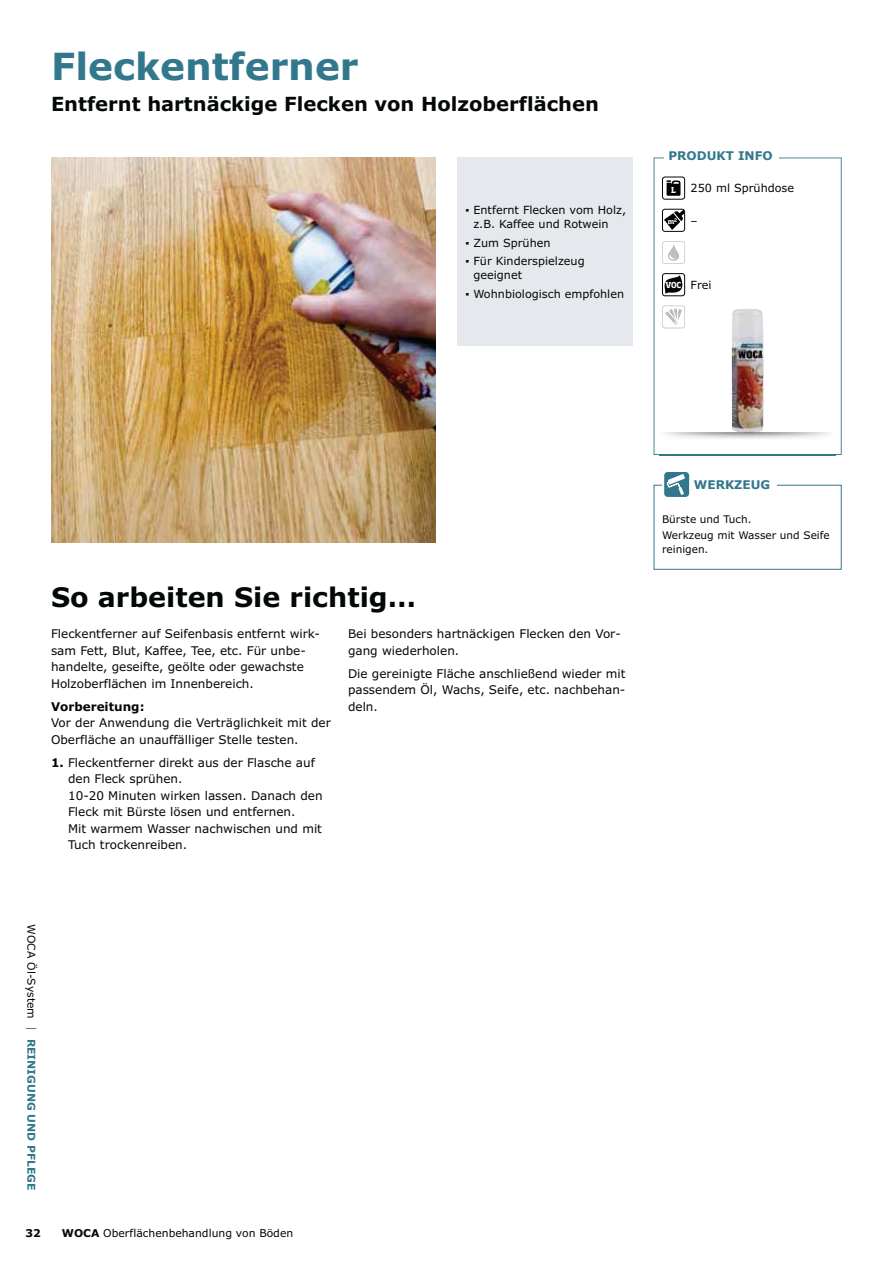
<style>
.page{position:relative;width:893px;height:1263px;background:#fff}
.page>*{position:absolute;margin:0;border:0;box-sizing:border-box;transform-origin:0 0}
.t1{font:700 37.5px "Verdana";color:#32788d}
.t2{font:700 27px "Verdana";color:#030806}
.t3{font:700 19.5px "Verdana";color:#030806}
.t4{font:12px/16.5px "Verdana";color:#030806}
.t5{font:700 12px "Verdana";color:#32788d}
.t6{font:700 12px "Verdana";color:#030806}
.t7{font:11.25px/14.2px "Verdana";color:#030806}
.t8{font:10.8px "Verdana";color:#030806}
.t9{font:700 10.8px "Verdana";color:#32788d}
.t10{font:700 10.8px "Verdana";color:#030806}
.t11{font:10.5px/16.6px "Verdana";color:#030806}
.t12{font:700 8.1px "Soho Std";color:#fff}
.t13{font:700 6.6px "Soho Std";color:#fff}
.s1{font-family:"Soho Std";font-weight:700;font-size:8.1px;color:#fff}
.s2{font-weight:700}
.s3{font-weight:400;color:#030806}
.s4{font-weight:400}
</style>
<div class="page">
<svg style="left:653px;top:158px;width:189px;height:297px"></svg>
<div style="left:664px;top:147px;width:115px;height:17px;background:#fff"></div>
<div style="left:662px;top:177px;width:23px;height:22px;background:#fff;border-radius:3px"></div>
<svg style="left:666px;top:180px;width:14px;height:16px"></svg>
<div style="left:662px;top:177px;width:23px;height:23px;border:1px solid #030806;border-radius:3px"></div>
<svg style="left:664px;top:211px;width:19px;height:19px"></svg>
<div style="left:662px;top:209px;width:23px;height:23px;border:1px solid #030806;border-radius:3px"></div>
<svg style="left:662px;top:305px;width:23px;height:23px"></svg>
<svg style="left:662px;top:241px;width:23px;height:23px"></svg>
<svg style="left:664px;top:275px;width:19px;height:19px"></svg>
<div style="left:662px;top:273px;width:23px;height:23px;border:1px solid #030806;border-radius:3px"></div>
<div style="left:457px;top:158px;width:175px;height:188px;background:#e5e9ed"></div>
<img style="left:731px;top:309px;width:32px;height:123px">
<img style="left:660px;top:432px;width:175px;height:23px">
<svg style="left:739px;top:432px;width:18px;height:1px"></svg>
<div style="left:653px;top:485px;width:189px;height:85px;border:1px solid #32788d"></div>
<div style="left:662px;top:476px;width:115px;height:17px;background:#fff"></div>
<div style="left:664px;top:472px;width:25px;height:25px;background:#32788d;border-radius:4px"></div>
<svg style="left:667px;top:474px;width:18px;height:21px"></svg>
<img style="left:51px;top:158px;width:385px;height:384px">
<h1 class="t1" style="left:51px;top:51px;width:309px">Fleckentferner</h1>
<h3 class="t3" style="left:51px;top:96px;width:549px">Entfernt hartnäckige Flecken von Holzoberflächen</h3>
<p class="t7" style="left:473px;top:204px;width:154px;text-indent:-8px">▪ Entfernt Flecken vom Holz, z.B. Kaffee und Rotwein</p>
<p class="t7" style="left:465px;top:236px;width:87px">▪ Zum Sprühen</p>
<p class="t7" style="left:473px;top:255px;width:113px;text-indent:-8px">▪ Für Kinderspielzeug geeignet</p>
<p class="t7" style="left:465px;top:288px;width:160px">▪ Wohnbiologisch empfohlen</p>
<p class="t5" style="left:668px;top:151px;width:106px">PRODUKT INFO</p>
<p class="t12" style="left:671px;top:184px;width:6px">L</p>
<p class="t7" style="left:691px;top:182px;width:105px">250 ml Sprühdose</p>
<p class="t13" style="left:668px;top:217px;width:11px">m<sup>2</sup></p>
<p class="t7" style="left:691px;top:214px;width:9px">–</p>
<p class="t7" style="left:666px;top:279px;width:48px"><span class="s1">VOC</span> Frei</p>
<h2 class="t2" style="left:51px;top:587px;width:367px">So arbeiten Sie richtig…</h2>
<p class="t4" style="left:51px;top:627px;width:270px">Fleckentferner auf Seifenbasis entfernt wirk&shy;sam Fett, Blut, Kaffee, Tee, etc. Für unbe&shy;handelte, geseifte, geölte oder gewachste Holzoberflächen im Innenbereich.</p>
<p class="t6" style="left:51px;top:702px;width:95px">Vorbereitung:</p>
<p class="t4" style="left:51px;top:716px;width:281px">Vor der Anwendung die Verträglichkeit mit der<br>Oberfläche an unauffälliger Stelle testen.</p>
<p class="t4" style="left:68px;top:755px;width:256px;text-indent:-17px"><span class="s2">1.</span> Fleckentferner direkt aus der Flasche auf den Fleck sprühen.<br>10-20 Minuten wirken lassen. Danach den Fleck mit Bürste lösen und entfernen.<br>Mit warmem Wasser nachwischen und mit Tuch trockenreiben.</p>
<p class="t4" style="left:348px;top:627px;width:274px">Bei besonders hartnäckigen Flecken den Vor&shy;gang wiederholen.</p>
<p class="t4" style="left:348px;top:666px;width:279px;text-align:justify">Die gereinigte Fläche anschließend wieder mit passendem Öl, Wachs, Seife, etc. nachbehan&shy;deln.</p>
<p class="t9" style="left:36px;top:924px;width:268px;rotate:90deg"><span class="s3">WOCA Öl-System</span> <span class="s4">|</span> REINIGUNG UND PFLEGE</p>
<p class="t10" style="left:26px;top:1229px;width:17px">32</p>
<p class="t8" style="left:62px;top:1229px;width:233px"><span class="s2">WOCA</span> Oberflächenbehandlung von Böden</p>
<p class="t5" style="left:694px;top:480px;width:78px">WERKZEUG</p>
<p class="t11" style="left:662px;top:511px;width:169px">Bürste und Tuch.<br>Werkzeug mit Wasser und Seife</p>
<p class="t11" style="left:662px;top:541px;width:48px">reinigen.</p>
</div>
